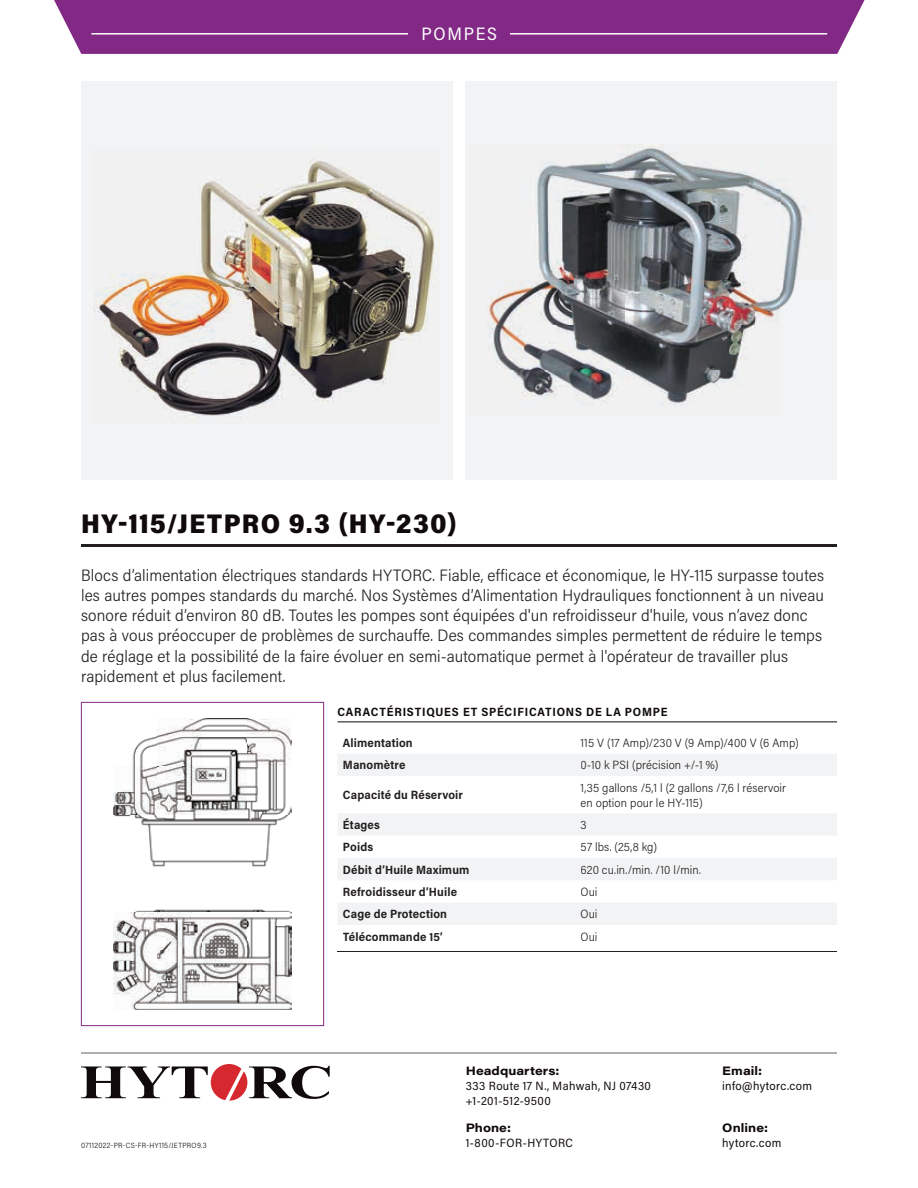
<style>
.page{position:relative;width:918px;height:1188px;background:#fff}
.page>*{position:absolute;margin:0;border:0;box-sizing:border-box;transform-origin:0 0}
.t1{font:900 27px "Acumin Pro Semi Cond";letter-spacing:.05em;color:#110a0c}
.t2{font:18px "Acumin Pro Semi Cond";letter-spacing:.095em;color:#fff}
.t3{font:300 16.5px/20.2px "Acumin Pro Semi Cond";letter-spacing:.005em;color:#231f20}
.t4{font:300 12px/15px "Acumin Pro Semi Cond";letter-spacing:.01em;color:#231f20}
.t5{font:700 12px "Acumin Pro Semi Cond";letter-spacing:.015em;color:#231f20}
.t6{font:12px/15px "Acumin Pro Semi Cond";letter-spacing:.035em;color:#110a0c}
.t7{font:700 12px "Acumin Pro Semi Cond";letter-spacing:.065em;color:#110a0c}
.t8{font:700 12px "Acumin Pro Wide";letter-spacing:.005em;color:#110a0c}
.t9{font:300 7.5px "Acumin Pro Semi Cond";letter-spacing:.045em;color:#110a0c}
</style>
<div class="page">
<svg style="left:81px;top:1064px;width:249px;height:37px"></svg>
<hr style="left:81px;top:1052px;width:756px;height:2px;background:#939598">
<div style="left:54px;top:0;width:811px;height:54px;background:#822985"></div>
<hr style="left:91px;top:33px;width:736px;height:2px;background:#fff">
<div style="left:409px;top:27px;width:101px;height:13px;background:#822985"></div>
<hr style="left:338px;top:722px;width:499px;height:1px;background:#110a0c">
<svg style="left:338px;top:754px;width:499px;height:171px;fill:#f6f7f7"></svg>
<svg style="left:580px;top:754px;width:257px;height:82px"></svg>
<div style="left:344px;top:760px;width:61px;height:9px;background:#f2f3f4"></div>
<div style="left:581px;top:760px;width:137px;height:12px;background:#f2f3f4"></div>
<div style="left:343px;top:790px;width:120px;height:11px;background:#fff"></div>
<div style="left:581px;top:783px;width:205px;height:11px;background:#fff"></div>
<div style="left:581px;top:798px;width:121px;height:11px;background:#fff"></div>
<div style="left:344px;top:818px;width:36px;height:13px;background:#f2f3f4"></div>
<div style="left:581px;top:821px;width:5px;height:8px;background:#f2f3f4"></div>
<div style="left:344px;top:843px;width:29px;height:8px;background:#fff"></div>
<div style="left:581px;top:842px;width:75px;height:12px;background:#fff"></div>
<div style="left:344px;top:865px;width:125px;height:9px;background:#f2f3f4"></div>
<div style="left:581px;top:865px;width:119px;height:9px;background:#f2f3f4"></div>
<div style="left:344px;top:887px;width:113px;height:9px;background:#fff"></div>
<div style="left:581px;top:887px;width:16px;height:9px;background:#fff"></div>
<div style="left:343px;top:909px;width:103px;height:12px;background:#f2f3f4"></div>
<div style="left:581px;top:909px;width:16px;height:9px;background:#f2f3f4"></div>
<div style="left:466px;top:81px;width:371px;height:398px;background:#f2f3f4"></div>
<img style="left:487px;top:144px;width:319px;height:261px">
<div style="left:81px;top:81px;width:371px;height:398px;background:#f2f3f4"></div>
<img style="left:94px;top:159px;width:346px;height:259px">
<img style="left:113px;top:718px;width:179px;height:292px">
<div style="left:81px;top:702px;width:243px;height:324px;border:1px solid #822985"></div>
<hr style="left:81px;top:544px;width:756px;height:3px;background:#231f20">
<hr style="left:338px;top:951px;width:499px;height:1px;background:#231f20">
<p class="t2" style="left:422px;top:22px;width:77px">POMPES</p>
<h1 class="t1" style="left:81px;top:504px;width:377px">HY-115/JETPRO 9.3 (HY-230)</h1>
<p class="t3" style="left:81px;top:564px;width:745px">Blocs d’alimentation électriques standards HYTORC. Fiable, efficace et économique, le HY-115 surpasse toutes les autres pompes standards du marché. Nos Systèmes d’Alimentation Hydrauliques fonctionnent à un niveau sonore réduit d’environ 80 dB. Toutes les pompes sont équipées d'un refroidisseur d'huile, vous n’avez donc pas à vous préoccuper de problèmes de surchauffe. Des commandes simples permettent de réduire le temps de réglage et la possibilité de la faire évoluer en semi-automatique permet à l'opérateur de travailler plus rapidement et plus facilement.</p>
<p class="t9" style="left:81px;top:1140px;width:127px">07112022-PR-CS-FR-HY115/JETPRO9.3</p>
<p class="t7" style="left:338px;top:704px;width:332px">CARACTÉRISTIQUES ET SPÉCIFICATIONS DE LA POMPE</p>
<p class="t5" style="left:343px;top:734px;width:71px">Alimentation</p>
<p class="t4" style="left:580px;top:735px;width:220px">115 V (17 Amp)/230 V (9 Amp)/400 V (6 Amp)</p>
<p class="t5" style="left:343px;top:757px;width:64px">Manomètre</p>
<p class="t4" style="left:580px;top:757px;width:140px">0-10 k PSI (précision +/-1 %)</p>
<p class="t5" style="left:343px;top:786px;width:122px">Capacité du Réservoir</p>
<p class="t4" style="left:580px;top:779px;width:207px">1,35 gallons /5,1 l (2 gallons /7,6 l réservoir en option pour le HY-115)</p>
<p class="t5" style="left:343px;top:816px;width:39px">Étages</p>
<p class="t4" style="left:580px;top:817px;width:8px">3</p>
<p class="t5" style="left:343px;top:839px;width:32px">Poids</p>
<p class="t4" style="left:580px;top:839px;width:78px">57 lbs. (25,8 kg)</p>
<p class="t5" style="left:343px;top:861px;width:128px">Débit d’Huile Maximum</p>
<p class="t4" style="left:580px;top:861px;width:122px">620 cu.in./min. /10 l/min.</p>
<p class="t5" style="left:343px;top:883px;width:116px">Refroidisseur d’Huile</p>
<p class="t4" style="left:580px;top:884px;width:19px">Oui</p>
<p class="t5" style="left:343px;top:906px;width:106px">Cage de Protection</p>
<p class="t4" style="left:580px;top:906px;width:19px">Oui</p>
<p class="t5" style="left:343px;top:928px;width:101px">Télécommande 15’</p>
<p class="t4" style="left:580px;top:928px;width:19px">Oui</p>
<p class="t8" style="left:466px;top:1062px;width:95px">Headquarters:</p>
<p class="t6" style="left:466px;top:1078px;width:187px">333 Route 17 N., Mahwah, NJ 07430 +1-201-512-9500</p>
<p class="t8" style="left:466px;top:1120px;width:47px">Phone:</p>
<p class="t6" style="left:466px;top:1135px;width:109px">1-800-FOR-HYTORC</p>
<p class="t8" style="left:722px;top:1062px;width:41px">Email:</p>
<p class="t6" style="left:722px;top:1078px;width:91px">info@hytorc.com</p>
<p class="t8" style="left:722px;top:1120px;width:47px">Online:</p>
<p class="t6" style="left:722px;top:1135px;width:61px">hytorc.com</p>
</div>
